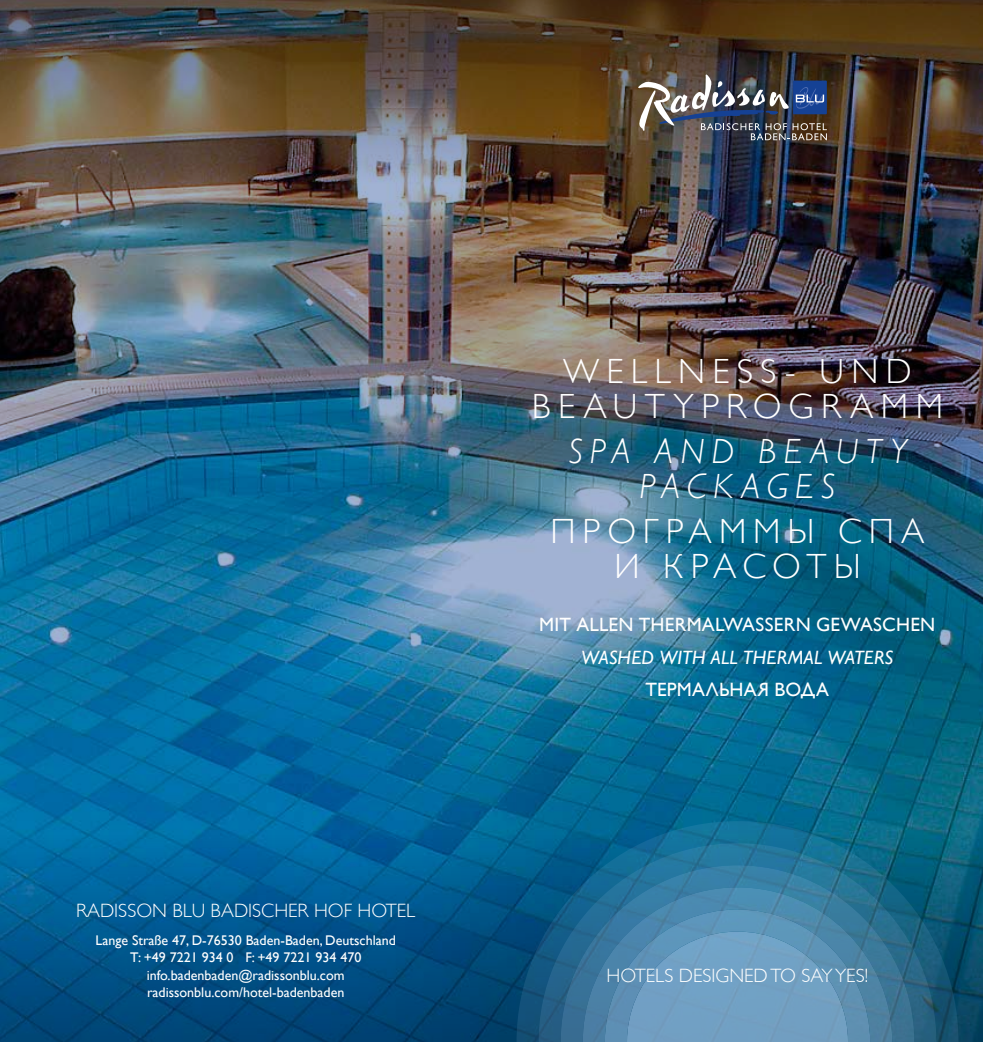
<style>
.page{position:relative;width:983px;height:1042px;background:#fff}
.page>*{position:absolute;margin:0;border:0;box-sizing:border-box;transform-origin:0 0}
.t1{font:300 35px/35px "Gill Sans WGL";letter-spacing:.21em;color:#fff;text-align:center}
.t2{font:italic 300 35px/35px "Gill Sans WGL";letter-spacing:.195em;color:#fff;text-align:center}
.t3{font:35px/35px "Gill Sans Alt One WGL Light";letter-spacing:.195em;color:#fff;text-align:center}
.t4{font:300 19.25px "Gill Sans WGL";color:#fff}
.t5{font:19.25px "Gill Sans WGL";letter-spacing:.015em;color:#fff}
.t6{font:italic 19.25px "Gill Sans WGL";letter-spacing:.01em;color:#fff}
.t7{font:19.25px "Gill Sans Alt One WGL";letter-spacing:.01em;color:#fff}
.t8{font:14px/17.5px "Gill Sans WGL";color:#fff;text-align:center}
</style>
<div class="page">
<img style="left:0;top:0;width:982px;height:833px">
<img style="left:638px;top:74px;width:188px;height:66px">
<svg style="left:0;top:833px;width:982px;height:209px;background:#005488"></svg>
<svg style="left:516px;top:821px;width:442px;height:221px;background:#095f84"></svg>
<svg style="left:538px;top:843px;width:398px;height:199px;background:#146388"></svg>
<svg style="left:560px;top:865px;width:354px;height:177px;background:#256c91"></svg>
<svg style="left:582px;top:887px;width:309px;height:155px;background:#3a7a9e"></svg>
<svg style="left:604px;top:909px;width:265px;height:133px;background:#6296b9"></svg>
<h2 class="t4" style="left:76px;top:898px;width:340px">RADISSON BLU BADISCHER HOF HOTEL</h2>
<p class="t8" style="left:95px;top:931px;width:302px">Lange Straße 47, D-76530 Baden-Baden, Deutschland T: +49 7221 934 0 F: +49 7221 934 470 info.badenbaden@radissonblu.com radissonblu.com/hotel-badenbaden</p>
<h1 class="t1" style="left:532px;top:354px;width:412px">WELLNESS- UND<br>BEAUTYPROGRAMM</h1>
<h1 class="t2" style="left:568px;top:433px;width:339px">SPA AND BEAUTY<br>PACKAGES</h1>
<h1 class="t3" style="left:550px;top:514px;width:375px">ПРОГРАММЫ СПА<br>И КРАСОТЫ</h1>
<h2 class="t5" style="left:539px;top:611px;width:397px">MIT ALLEN THERMALWASSERN GEWASCHEN</h2>
<h2 class="t6" style="left:581px;top:644px;width:313px">WASHED WITH ALL THERMAL WATERS</h2>
<h2 class="t7" style="left:645px;top:676px;width:185px">ТЕРМАЛЬНАЯ ВОДА</h2>
<h2 class="t4" style="left:606px;top:963px;width:263px">HOTELS DESIGNED TO SAY YES!</h2>
</div>
